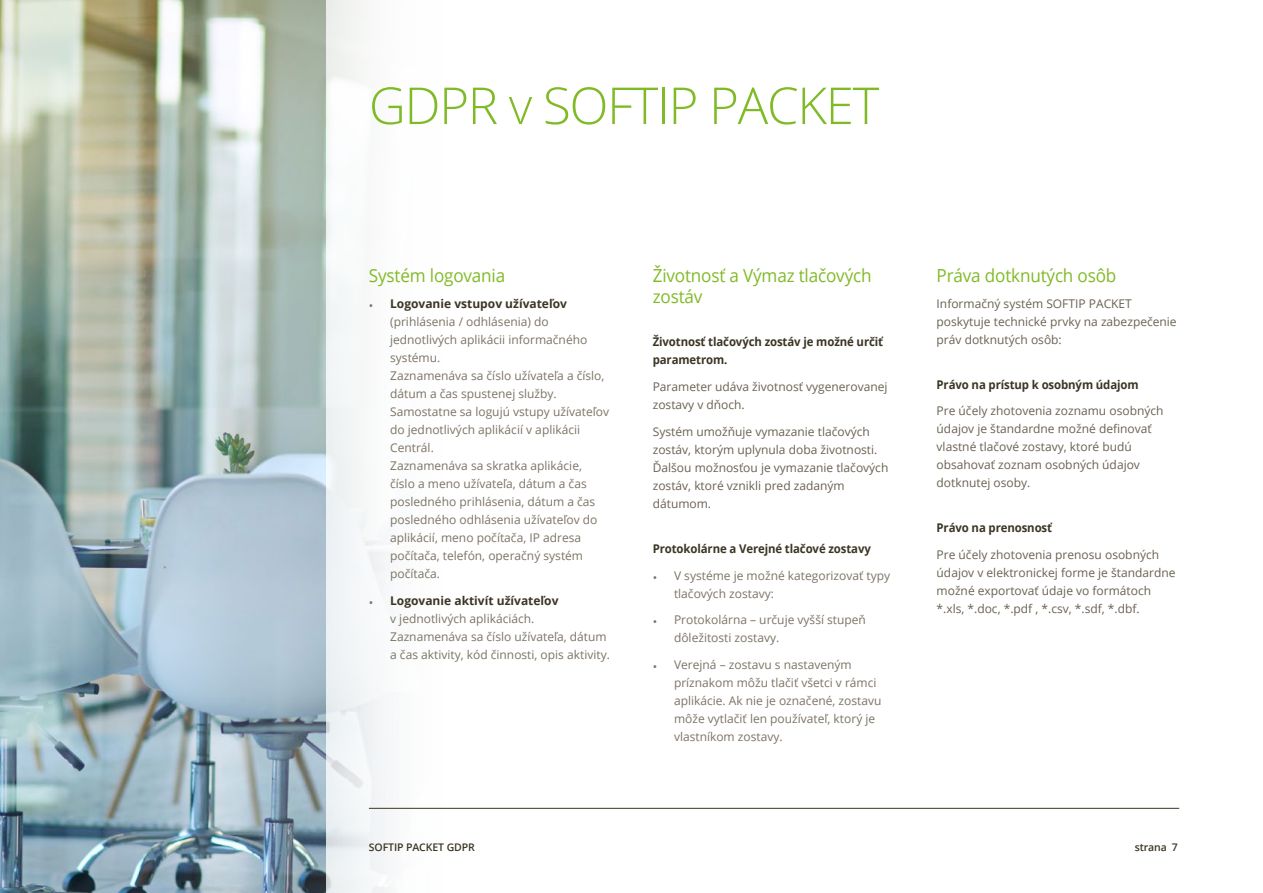
<style>
.page{position:relative;width:1263px;height:893px;background:#fff}
.page>*{position:absolute;margin:0;border:0;box-sizing:border-box;transform-origin:0 0}
.Head_2{font:300 51px "Open Sans";letter-spacing:-.025em;color:#80ba27}
.nadpis{font:18px/21px "Open Sans";letter-spacing:-.01em;color:#80ba27;scale:.95 1}
.t1{font:12px/18px "Open Sans";color:#7c7465}
.text{font:12px/18px "Open Sans";color:#6a6252}
.nadpis_2{font:700 12px/18px "Open Sans";letter-spacing:-.01em;color:#3b3524;scale:.95 1}
.t2{font:600 10.5px "Open Sans";letter-spacing:-.01em;color:#3b3524}
.s1{font-weight:700;color:#3b3524}
</style>
<div class="page">
<img style="left:0;top:0;width:326px;height:893px">
<hr style="left:369px;top:808px;width:810px;height:1px;background:#3b3524">
<p class="Head_2" style="left:369px;top:71px;width:512px">GDPR v SOFTIP PACKET</p>
<p class="nadpis" style="left:369px;top:264px;width:145px">Systém logovania</p>
<p class="t1" style="left:390px;top:294px;width:220px;text-indent:-21px">• <span class="s1">Logovanie vstupov užívateľov </span>(prihlásenia / odhlásenia) do jednotlivých aplikácii informačného systému.<br>Zaznamenáva sa číslo užívateľa a číslo, dátum a čas spustenej služby.<br>Samostatne sa logujú vstupy užívateľov do jednotlivých aplikácií v aplikácii<br>Centrál.<br>Zaznamenáva sa skratka aplikácie, číslo a meno užívateľa, dátum a čas posledného prihlásenia, dátum a čas posledného odhlásenia užívateľov do aplikácií, meno počítača, IP adresa počítača, telefón, operačný systém počítača.</p>
<p class="t1" style="left:390px;top:591px;width:221px;text-indent:-21px">• <span class="s1">Logovanie aktivít užívateľov<br></span>v jednotlivých aplikáciách.<br>Zaznamenáva sa číslo užívateľa, dátum a čas aktivity, kód činnosti, opis aktivity.</p>
<p class="nadpis" style="left:653px;top:264px;width:232px">Životnosť a Výmaz tlačových zostáv</p>
<p class="nadpis_2" style="left:653px;top:333px;width:244px">Životnosť tlačových zostáv je možné určiť parametrom.</p>
<p class="text" style="left:653px;top:377px;width:236px">Parameter udáva životnosť vygenerovanej zostavy v dňoch.</p>
<p class="text" style="left:653px;top:423px;width:237px">Systém umožňuje vymazanie tlačových zostáv, ktorým uplynula doba životnosti.<br>Ďalšou možnosťou je vymazanie tlačových zostáv, ktoré vznikli pred zadaným dátumom.</p>
<p class="nadpis_2" style="left:653px;top:540px;width:231px">Protokolárne a Verejné tlačové zostavy</p>
<p class="t1" style="left:674px;top:566px;width:218px;text-indent:-21px">• V systéme je možné kategorizovať typy tlačových zostavy:</p>
<p class="t1" style="left:674px;top:611px;width:193px;text-indent:-21px">• Protokolárna – určuje vyšší stupeň dôležitosti zostavy.</p>
<p class="t1" style="left:674px;top:655px;width:209px;text-indent:-21px">• Verejná – zostavu s nastaveným príznakom môžu tlačiť všetci v rámci aplikácie. Ak nie je označené, zostavu môže vytlačiť len používateľ, ktorý je vlastníkom zostavy.</p>
<p class="nadpis" style="left:936px;top:264px;width:191px">Práva dotknutých osôb</p>
<p class="text" style="left:936px;top:294px;width:242px">Informačný systém SOFTIP PACKET poskytuje technické prvky na zabezpečenie práv dotknutých osôb:</p>
<p class="nadpis_2" style="left:936px;top:375px;width:214px">Právo na prístup k osobným údajom</p>
<p class="text" style="left:936px;top:402px;width:228px">Pre účely zhotovenia zoznamu osobných údajov je štandardne možné definovať vlastné tlačové zostavy, ktoré budú obsahovať zoznam osobných údajov dotknutej osoby.</p>
<p class="nadpis_2" style="left:936px;top:519px;width:123px">Právo na prenosnosť</p>
<p class="text" style="left:936px;top:545px;width:240px">Pre účely zhotovenia prenosu osobných údajov v elektronickej forme je štandardne možné exportovať údaje vo formátoch *.xls, *.doc, *.pdf , *.csv, *.sdf, *.dbf.</p>
<p class="t2" style="left:369px;top:840px;width:107px">SOFTIP PACKET GDPR</p>
<p class="t2" style="left:1135px;top:840px;width:45px">strana 7</p>
</div>
